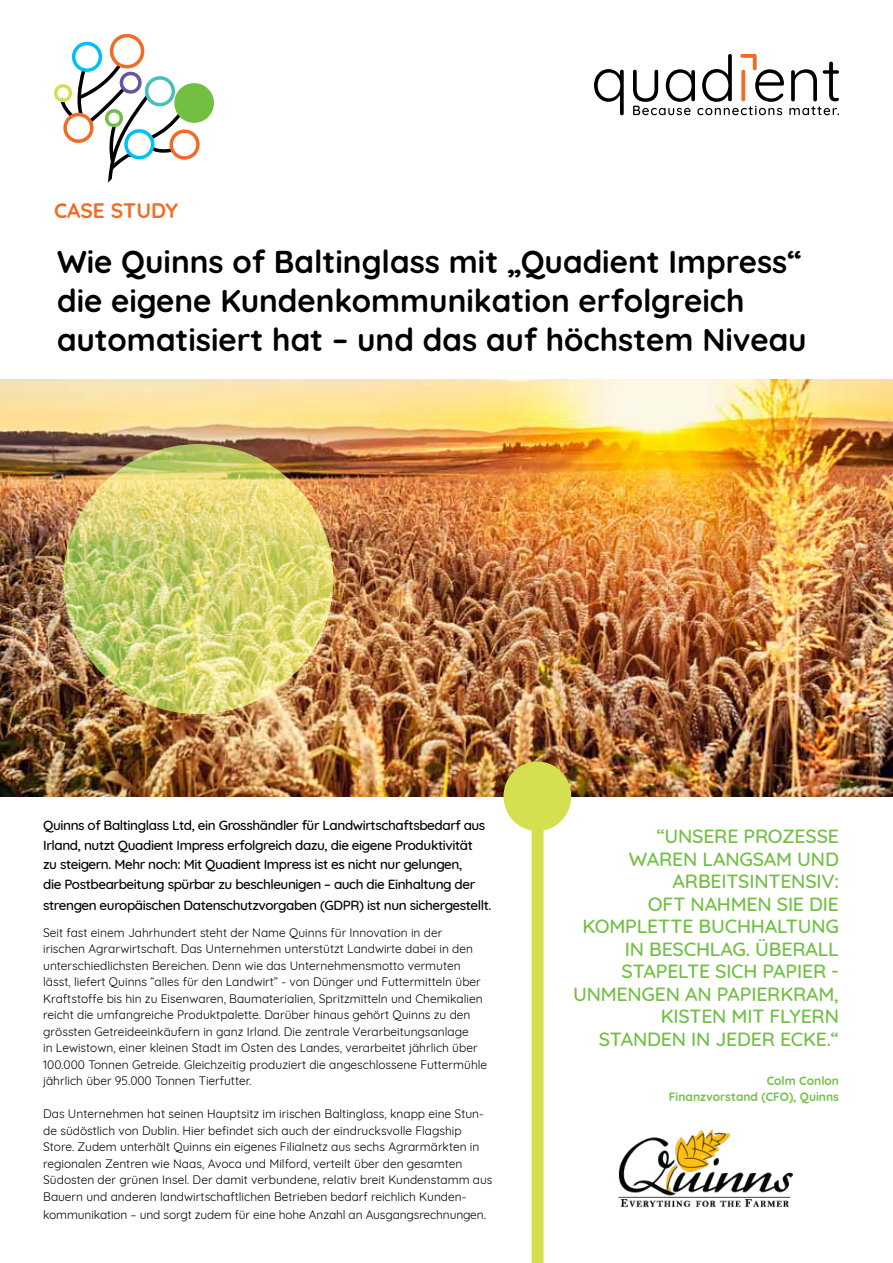
<style>
.page{position:relative;width:893px;height:1263px;background:#fff}
.page>*{position:absolute;margin:0;border:0;box-sizing:border-box;transform-origin:0 0}
.t1{font:700 31.5px/39px "Quicksand";color:#000}
.t2{font:700 20.85px "Quicksand";color:#f26a24}
.t3{font:500 19.5px/22.5px "Quicksand";letter-spacing:-.01em;color:#72bf44;text-align:right}
.t4{font:500 13.5px/19.5px "Quicksand";letter-spacing:-.03em;color:#000}
.t5{font:12px/16.5px "Quicksand";color:#000}
.t6{font:700 12px/16.5px "Quicksand";color:#72bf44;text-align:right}
.s1{font-size:13.5px}
</style>
<div class="page">
<svg style="left:54px;top:33px;width:146px;height:150px"></svg>
<div style="left:174px;top:83px;width:40px;height:40px;background:#72bf44;border-radius:50%"></div>
<img style="left:0;top:379px;width:893px;height:417px">
<svg style="left:63px;top:444px;width:270px;height:270px;background:#d3d475"></svg>
<div style="left:503px;top:761px;width:68px;height:70px;background:#d5e050;border-radius:50%"></div>
<div style="left:532px;top:801px;width:12px;height:462px;background:#d5e050"></div>
<svg style="left:594px;top:69px;width:30px;height:46px"></svg>
<svg style="left:633px;top:54px;width:206px;height:61px"></svg>
<img style="left:618px;top:1129px;width:176px;height:79px">
<h2 class="t2" style="left:54px;top:193px;width:126px">Case study</h2>
<h1 class="t1" style="left:57px;top:240px;width:751px">Wie Quinns of Baltinglass mit „Quadient Impress“ die eigene Kundenkommunikation erfolgreich automatisiert hat – und das auf höchstem Niveau</h1>
<p class="t4" style="left:43px;top:814px;width:444px">Quinns of Baltinglass Ltd, ein Grosshändler für Landwirtschaftsbedarf aus Irland, nutzt Quadient Impress erfolgreich dazu, die eigene Produktivität zu steigern. Mehr noch: Mit Quadient Impress ist es nicht nur gelungen,<br>die Postbearbeitung spürbar zu beschleunigen – auch die Einhaltung der</p>
<p class="t4" style="left:43px;top:894px;width:450px">strengen europäischen Datenschutzvorgaben (GDPR) ist nun sichergestellt.</p>
<p class="t5" style="left:43px;top:923px;width:445px">Seit fast einem Jahrhundert steht der Name Quinns für Innovation in der irischen Agrarwirtschaft. Das Unternehmen unterstützt Landwirte dabei in den unterschiedlichsten Bereichen. Denn wie das Unternehmensmotto vermuten lässt, liefert Quinns “alles für den Landwirt” - von Dünger und Futtermitteln über Kraftstoffe bis hin zu Eisenwaren, Baumaterialien, Spritzmitteln und Chemikalien reicht die umfangreiche Produktpalette. Darüber hinaus gehört Quinns zu den grössten Getreideeinkäufern in ganz Irland. Die zentrale Verarbeitungsanlage<br>in Lewistown, einer kleinen Stadt im Osten des Landes, verarbeitet jährlich über 100.000 Tonnen Getreide. Gleichzeitig produziert die angeschlossene Futtermühle jährlich über 95.000 Tonnen Tierfutter.</p>
<p class="t5" style="left:43px;top:1104px;width:451px">Das Unternehmen hat seinen Hauptsitz im irischen Baltinglass, knapp eine Stun&shy;de südöstlich von Dublin. Hier befindet sich auch der eindrucksvolle Flagship Store. Zudem unterhält Quinns ein eigenes Filialnetz aus sechs Agrarmärkten in regionalen Zentren wie Naas, Avoca und Milford, verteilt über den gesamten Südosten der grünen Insel. Der damit verbundene, relativ breit Kundenstamm aus Bauern und anderen landwirtschaftlichen Betrieben bedarf reichlich Kunden-</p>
<p class="t5" style="left:43px;top:1205px;width:444px">kommunikation – und sorgt zudem für eine hohe Anzahl an Ausgangsrechnungen<span class="s1">.</span></p>
<h3 class="t3" style="left:573px;top:823px;width:267px">“UNSERE PROZESSE<br>WAREN LANGSAM UND<br>ARBEITSINTENSIV:<br>OFT NAHMEN SIE DIE<br>KOMPLETTE BUCHHALTUNG<br>IN BESCHLAG. ÜBERALL<br>STAPELTE SICH PAPIER -<br>UNMENGEN AN PAPIERKRAM,<br>KISTEN MIT FLYERN<br>STANDEN IN JEDER ECKE.“</h3>
<p class="t6" style="left:669px;top:1071px;width:172px">Colm Conlon<br>Finanzvorstand (CFO), Quinns</p>
</div>
